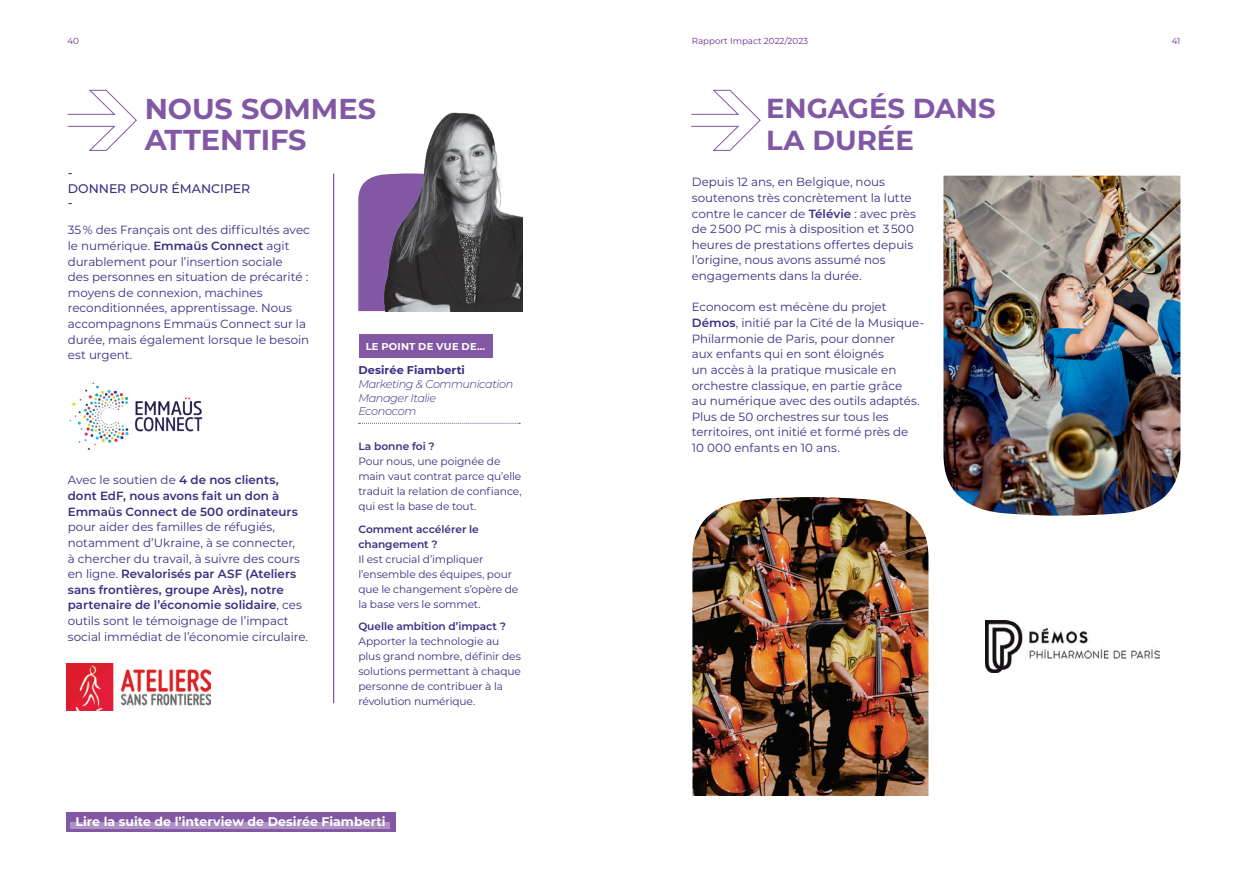
<style>
.page{position:relative;width:1248px;height:886px;background:#fff}
.page>*{position:absolute;margin:0;border:0;box-sizing:border-box;transform-origin:0 0}
.t1{font:700 28.75px/31.2px "Montserrat";letter-spacing:-.005em;color:#8258a4}
.t2{font:700 27.5px/31.2px "Montserrat";color:#8258a4}
.t3{font:700 12.5px "Montserrat";color:#fff}
.t4{font:500 12.5px/15px "Montserrat";letter-spacing:-.005em;color:#3b2e82}
.t5{font:11.88px/15.6px "Montserrat";color:#3b2e82}
.t6{font:600 11.88px/15.6px "Montserrat";color:#3b2e82}
.t7{font:italic 300 11.25px/13.8px "Montserrat";letter-spacing:-.035em;color:#3b2e82}
.t8{font:700 11.25px "Montserrat";letter-spacing:.005em;color:#3b2e82}
.t9{font:10.62px/15px "Montserrat";letter-spacing:-.01em;color:#3b2e82}
.t10{font:600 10.62px/15px "Montserrat";letter-spacing:-.005em;color:#3b2e82}
.t11{font:700 10px "Montserrat";letter-spacing:.015em;color:#fff}
.t12{font:8.75px "Montserrat";color:#692c91}
.s1{font-weight:600}
.s2{font-weight:400}
</style>
<div class="page">
<svg style="left:67px;top:90px;width:70px;height:61px"></svg>
<img style="left:69px;top:382px;width:134px;height:68px">
<svg style="left:691px;top:90px;width:70px;height:61px"></svg>
<svg style="left:358px;top:181px;width:8px;height:130px"></svg>
<img style="left:366px;top:112px;width:156px;height:199px">
<hr style="left:333px;top:174px;width:1px;height:529px;background:#8258a4">
<svg style="left:358px;top:423px;width:162px;height:1px"></svg>
<img style="left:943px;top:176px;width:237px;height:340px">
<img style="left:692px;top:497px;width:236px;height:299px">
<img style="left:985px;top:620px;width:173px;height:53px">
<div style="left:359px;top:334px;width:133px;height:24px;background:#8258a4"></div>
<img style="left:66px;top:664px;width:144px;height:47px">
<div style="left:66px;top:812px;width:330px;height:20px;background:#8258a4"></div>
<div style="left:71px;top:822px;width:319px;height:6px;background:#ad92c3"></div>
<p class="t12" style="left:67px;top:35px;width:13px">40</p>
<p class="t12" style="left:691px;top:35px;width:118px">Rapport Impact 2022/2023</p>
<p class="t12" style="left:1171px;top:35px;width:10px">41</p>
<h1 class="t1" style="left:145px;top:91px;width:233px">NOUS SOMMES<br>ATTENTIFS</h1>
<h2 class="t2" style="left:766px;top:92px;width:231px">ENGAGÉS DANS<br>LA DURÉE</h2>
<p class="t4" style="left:68px;top:166px;width:184px">-<br>DONNER POUR ÉMANCIPER -</p>
<p class="t5" style="left:68px;top:222px;width:244px">35 % des Français ont des difficultés avec le numérique. <span class="s1">Emmaüs Connect</span> agit durablement pour l’insertion sociale<br>des personnes en situation de précarité : moyens de connexion, machines reconditionnées, apprentissage. Nous accompagnons Emmaüs Connect sur la durée, mais également lorsque le besoin est urgent.</p>
<p class="t6" style="left:68px;top:472px;width:231px"><span class="s2">Avec le soutien de</span> 4 de nos clients, dont EdF, nous avons fait un don à<br>Emmaüs Connect de 500 ordinateurs</p>
<p class="t5" style="left:68px;top:519px;width:242px">pour aider des familles de réfugiés, notamment d’Ukraine, à se connecter,<br>à chercher du travail, à suivre des cours en ligne. <span class="s1">Revalorisés par ASF (Ateliers sans frontières, groupe Arès), notre partenaire de l’économie solidaire</span>, ces outils sont le témoignage de l’impact social immédiat de l’économie circulaire.</p>
<p class="t11" style="left:366px;top:339px;width:121px">LE POINT DE VUE DE…</p>
<p class="t8" style="left:358px;top:362px;width:108px">Desirée Fiamberti</p>
<p class="t7" style="left:358px;top:377px;width:156px">Marketing &amp; Communication<br>Manager Italie<br>Econocom</p>
<p class="t5" style="left:691px;top:174px;width:226px">Depuis 12 ans, en Belgique, nous soutenons très concrètement la lutte contre le cancer de <span class="s1">Télévie</span> : avec près de 2 500 PC mis à disposition et 3 500 heures de prestations offertes depuis l’origine, nous avons assumé nos engagements dans la durée.</p>
<p class="t5" style="left:691px;top:299px;width:234px">Econocom est mécène du projet <span class="s1">Démos</span>, initié par la Cité de la Musique-Philarmonie de Paris, pour donner<br>aux enfants qui en sont éloignés<br>un accès à la pratique musicale en orchestre classique, en partie grâce<br>au numérique avec des outils adaptés.<br>Plus de 50 orchestres sur tous les territoires, ont initié et formé près de</p>
<p class="t10" style="left:358px;top:438px;width:78px">La bonne foi ?</p>
<p class="t5" style="left:691px;top:439px;width:150px">10 000 enfants en 10 ans.</p>
<p class="t9" style="left:358px;top:453px;width:165px">Pour nous, une poignée de main vaut contrat parce qu’elle traduit la relation de confiance, qui est la base de tout.</p>
<p class="t10" style="left:358px;top:521px;width:122px">Comment accélérer le changement ?</p>
<p class="t9" style="left:358px;top:551px;width:161px">Il est crucial d’impliquer l’ensemble des équipes, pour que le changement s’opère de la base vers le sommet.</p>
<p class="t10" style="left:358px;top:618px;width:149px">Quelle ambition d’impact ?</p>
<p class="t9" style="left:358px;top:633px;width:164px">Apporter la technologie au plus grand nombre, définir des solutions permettant à chaque personne de contribuer à la révolution numérique.</p>
<p class="t3" style="left:76px;top:813px;width:311px">Lire la suite de l’interview de Desirée Fiamberti</p>
</div>
